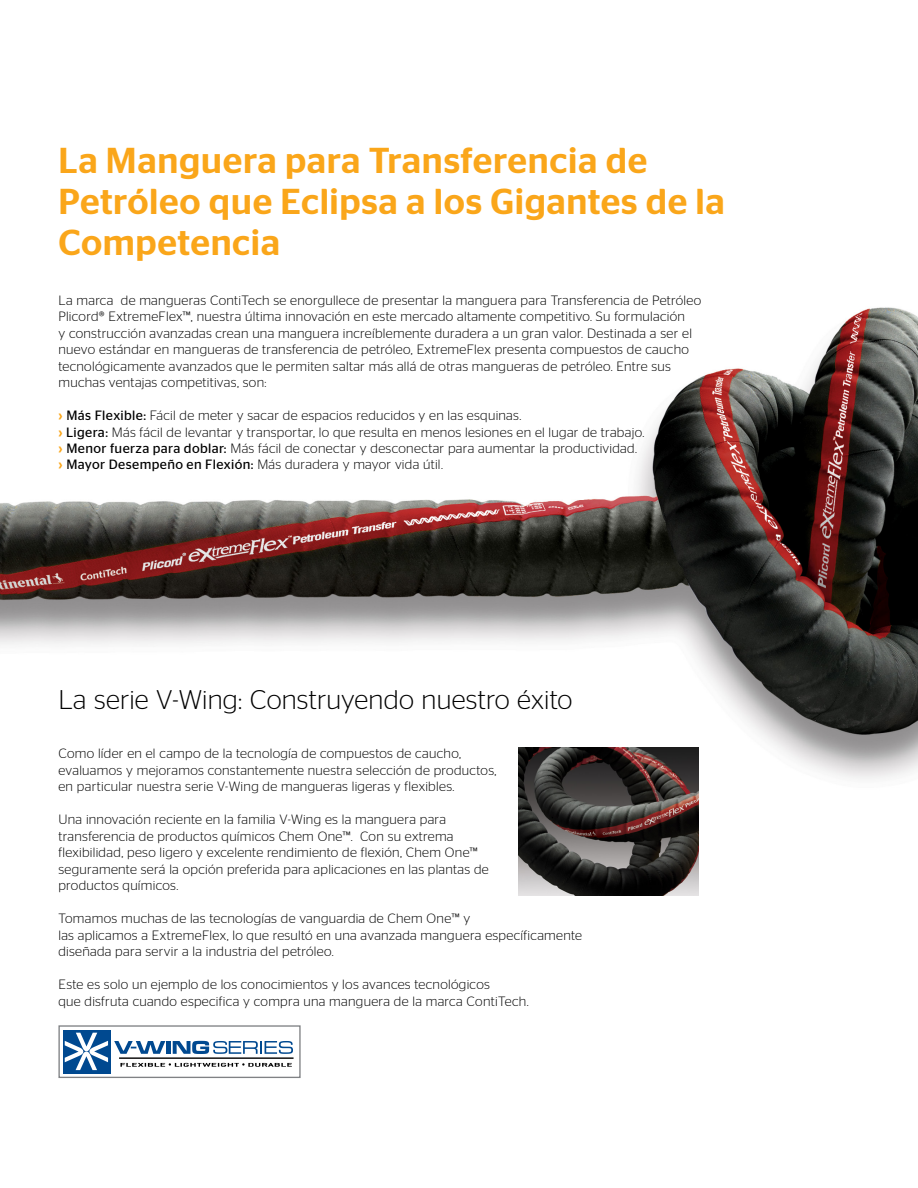
<style>
.page{position:relative;width:918px;height:1188px;background:#fff}
.page>*{position:absolute;margin:0;border:0;box-sizing:border-box;transform-origin:0 0}
.t1{font:500 36px/41.2px "Continental Stag Sans";letter-spacing:.015em;color:#faa61a}
.t2{font:300 27px "Continental Stag Sans";letter-spacing:.005em;color:#000}
.t3{font:300 13.5px/16.5px "Continental Stag Sans";letter-spacing:.02em;color:#000}
.s1{font-weight:500;color:#faa61a}
.s2{font-weight:400}
.s3{color:#fff}
</style>
<div class="page">
<img style="left:0;top:307px;width:918px;height:589px">
<img style="left:519px;top:748px;width:180px;height:147px">
<div style="left:58px;top:1025px;width:243px;height:53px;border:1px solid #808285"></div>
<svg style="left:114px;top:1041px;width:51px;height:13px"></svg>
<hr style="left:167px;top:1041px;width:4px;height:13px;background:#004990">
<svg style="left:173px;top:1041px;width:120px;height:13px"></svg>
<hr style="left:119px;top:1057px;width:175px;height:2px;background:#000">
<svg style="left:120px;top:1063px;width:172px;height:4px"></svg>
<svg style="left:63px;top:1030px;width:47px;height:43px"></svg>
<svg style="left:65px;top:1033px;width:43px;height:37px"></svg>
<h1 class="t1" style="left:58px;top:139px;width:668px">La Manguera para Transferencia de<br>Petróleo que Eclipsa a los Gigantes de la<br>Competencia</h1>
<p class="t3" style="left:58px;top:291px;width:644px">La marca de mangueras ContiTech se enorgullece de presentar la manguera para Transferencia de Petróleo Plicord® ExtremeFlex™, nuestra última innovación en este mercado altamente competitivo. Su formulación<br>y construcción avanzadas crean una manguera increíblemente duradera a un gran valor. Destinada a ser el nuevo estándar en mangueras de transferencia de petróleo, ExtremeFlex presenta compuestos de caucho tecnológicamente avanzados que le permiten saltar más allá de otras mangueras de petróleo. Entre sus muchas ventajas competitivas, son:</p>
<p class="t3" style="left:58px;top:407px;width:590px"><span class="s1">›</span> <span class="s2">Más Flexible:</span> Fácil de meter y sacar de espacios reducidos y en las esquinas.<br><span class="s1">›</span> <span class="s2">Ligera:</span> Más fácil de levantar y transportar, lo que resulta en menos lesiones en el lugar de trabajo.<span class="s3">. </span><span class="s1">›</span> <span class="s2">Menor fuerza para doblar:</span> Más fácil de conectar y desconectar para aumentar la productividad.<br><span class="s1">›</span> <span class="s2">Mayor Desempeño en Flexión:</span> Más duradera y mayor vida útil.</p>
<h2 class="t2" style="left:58px;top:685px;width:515px">La serie V-Wing: Construyendo nuestro éxito</h2>
<p class="t3" style="left:58px;top:745px;width:440px">Como líder en el campo de la tecnología de compuestos de caucho, evaluamos y mejoramos constantemente nuestra selección de productos, en particular nuestra serie V-Wing de mangueras ligeras y flexibles.</p>
<p class="t3" style="left:58px;top:811px;width:432px">Una innovación reciente en la familia V-Wing es la manguera para transferencia de productos químicos Chem One™. Con su extrema flexibilidad, peso ligero y excelente rendimiento de flexión, Chem One™ seguramente será la opción preferida para aplicaciones en las plantas de productos químicos.</p>
<p class="t3" style="left:58px;top:910px;width:525px">Tomamos muchas de las tecnologías de vanguardia de Chem One™ y<br>las aplicamos a ExtremeFlex, lo que resultó en una avanzada manguera específicamente diseñada para servir a la industria del petróleo.</p>
<p class="t3" style="left:58px;top:976px;width:472px">Este es solo un ejemplo de los conocimientos y los avances tecnológicos<br>que disfruta cuando especifica y compra una manguera de la marca ContiTech.</p>
</div>
